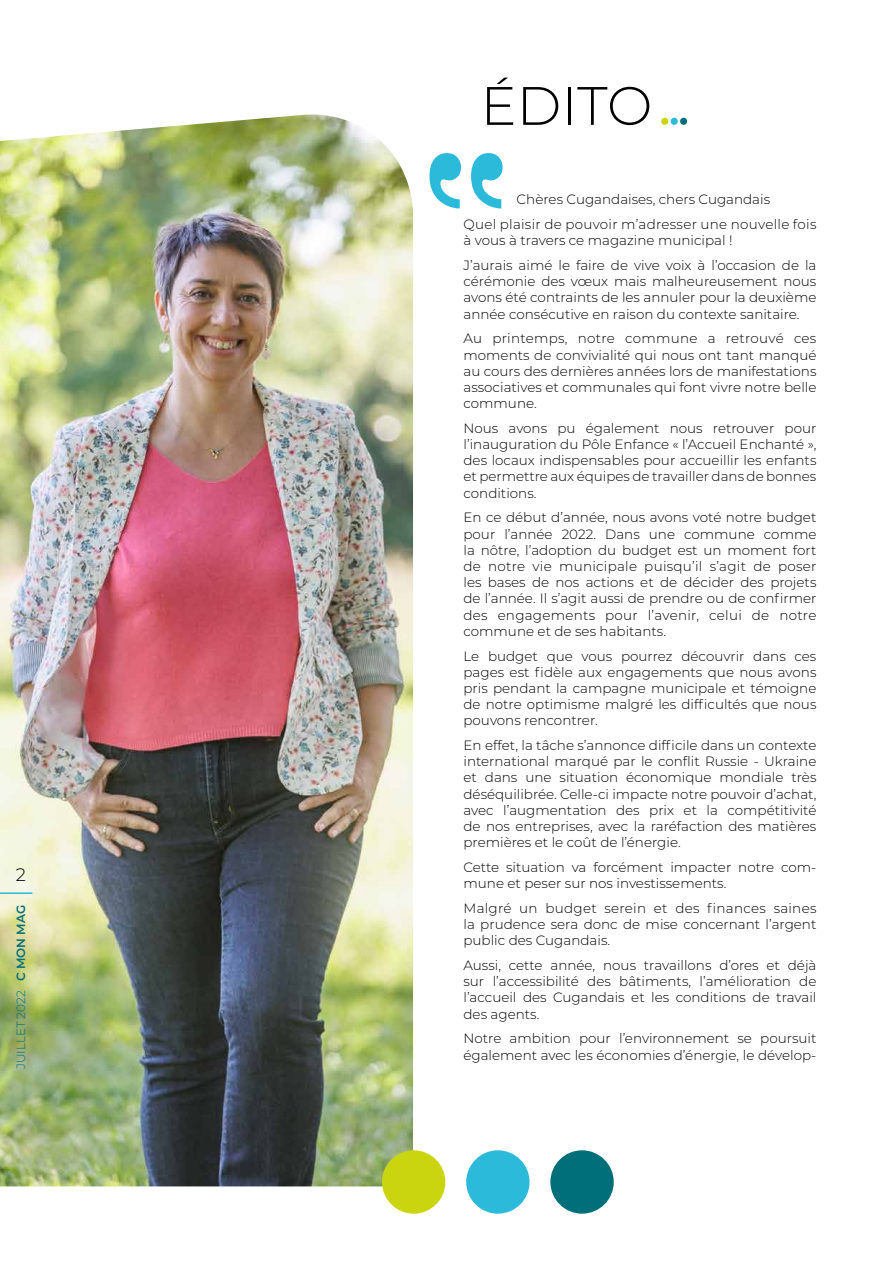
<style>
.page{position:relative;width:893px;height:1263px;background:#fff}
.page>*{position:absolute;margin:0;border:0;box-sizing:border-box;transform-origin:0 0}
.t1{font:300 54px "Montserrat";color:#000}
.t2{font:300 18px "Montserrat";color:#000}
.t3{font:300 13.5px/16.2px "Montserrat";color:#000;text-align:justify}
.t4{font:300 12px "Montserrat";color:#006f7a}
.s1{font-weight:600}
</style>
<div class="page">
<img style="left:0;top:115px;width:413px;height:1071px">
<div style="left:680px;top:118px;width:7px;height:7px;background:#006f7a;border-radius:50%"></div>
<div style="left:671px;top:118px;width:7px;height:7px;background:#2bbada;border-radius:50%"></div>
<div style="left:661px;top:118px;width:7px;height:7px;background:#cad510;border-radius:50%"></div>
<div style="left:550px;top:1150px;width:64px;height:64px;background:#006f7a;border-radius:50%"></div>
<div style="left:466px;top:1150px;width:64px;height:64px;background:#2bbada;border-radius:50%"></div>
<div style="left:382px;top:1150px;width:63px;height:64px;background:#cad510;border-radius:50%"></div>
<svg style="left:429px;top:153px;width:74px;height:55px"></svg>
<hr style="left:0;top:892px;width:32px;height:2px;background:#2bbada">
<h2 class="t2" style="left:16px;top:862px;width:12px">2</h2>
<p class="t4" style="left:13px;top:1069px;width:166px;rotate:-90deg">JUILLET 2022 <span class="s1">C MON MAG</span></p>
<h1 class="t1" style="left:480px;top:69px;width:173px">ÉDITO</h1>
<p class="t3" style="left:463px;top:187px;width:354px;line-height:24.8px;text-align:center">Chères Cugandaises, chers Cugandais<br>Quel plaisir de pouvoir m’adresser une nouvelle fois</p>
<p class="t3" style="left:463px;top:228px;width:354px;line-height:24.8px">à vous à travers ce magazine municipal !<br>J’aurais aimé le faire de vive voix à l’occasion de la</p>
<p class="t3" style="left:463px;top:273px;width:354px">cérémonie des vœux mais malheureusement nous avons été contraints de les annuler pour la deuxième année consécutive en raison du contexte sanitaire.</p>
<p class="t3" style="left:463px;top:330px;width:354px">Au printemps, notre commune a retrouvé ces moments de convivialité qui nous ont tant manqué au cours des dernières années lors de manifestations associatives et communales qui font vivre notre belle commune.</p>
<p class="t3" style="left:463px;top:420px;width:354px">Nous avons pu également nous retrouver pour l’inauguration du Pôle Enfance « l’Accueil Enchanté », des locaux indispensables pour accueillir les enfants et permettre aux équipes de travailler dans de bonnes conditions.</p>
<p class="t3" style="left:463px;top:509px;width:354px">En ce début d’année, nous avons voté notre budget pour l’année 2022. Dans une commune comme la nôtre, l’adoption du budget est un moment fort de notre vie municipale puisqu’il s’agit de poser les bases de nos actions et de décider des projets de l’année. Il s’agit aussi de prendre ou de confirmer des engagements pour l’avenir, celui de notre commune et de ses habitants.</p>
<p class="t3" style="left:463px;top:647px;width:354px">Le budget que vous pourrez découvrir dans ces pages est fidèle aux engagements que nous avons pris pendant la campagne municipale et témoigne de notre optimisme malgré les difficultés que nous pouvons rencontrer.</p>
<p class="t3" style="left:463px;top:737px;width:354px">En effet, la tâche s’annonce difficile dans un contexte international marqué par le conflit Russie - Ukraine et dans une situation économique mondiale très déséquilibrée. Celle-ci impacte notre pouvoir d’achat, avec l’augmentation des prix et la compétitivité de nos entreprises, avec la raréfaction des matières premières et le coût de l’énergie.</p>
<p class="t3" style="left:463px;top:859px;width:354px">Cette situation va forcément impacter notre com&shy;mune et peser sur nos investissements.</p>
<p class="t3" style="left:463px;top:899px;width:354px">Malgré un budget serein et des finances saines la prudence sera donc de mise concernant l’argent public des Cugandais.</p>
<p class="t3" style="left:463px;top:957px;width:354px">Aussi, cette année, nous travaillons d’ores et déjà sur l’accessibilité des bâtiments, l’amélioration de l’accueil des Cugandais et les conditions de travail des agents.</p>
<p class="t3" style="left:463px;top:1030px;width:354px">Notre ambition pour l’environnement se poursuit également avec les économies d’énergie, le dévelop-</p>
</div>
